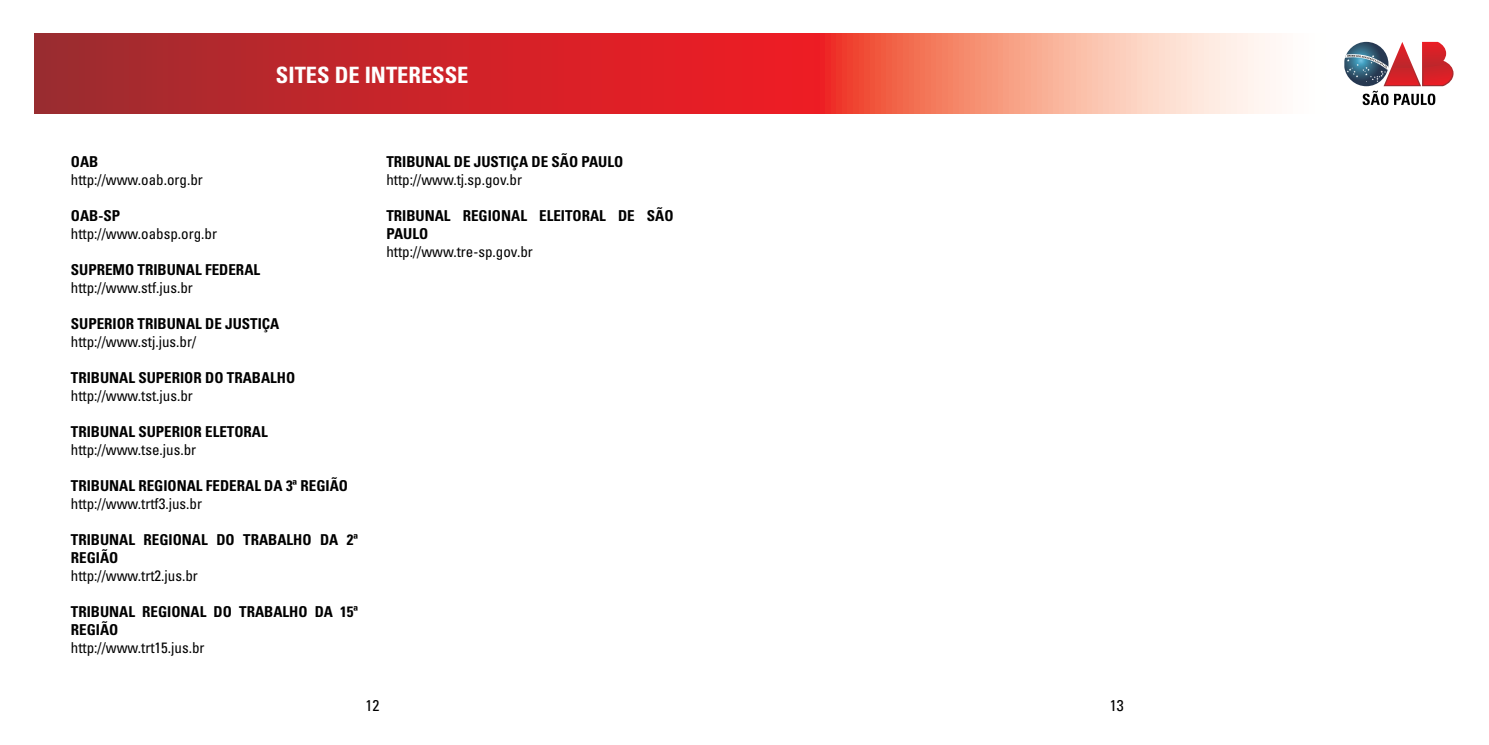
<style>
.page{position:relative;width:1489px;height:745px;background:#fff}
.page>*{position:absolute;margin:0;border:0;box-sizing:border-box;transform-origin:0 0}
.t1{font:700 condensed 22.5px "Univers LT Std";color:#fff}
.t2{font:condensed 15.62px "Univers LT Std";color:#000}
.t3{font:700 condensed 15px "Univers LT Std";color:#000}
.t4{font:condensed 15px "Univers LT Std";color:#000}
</style>
<div class="page">
<svg style="left:34px;top:34px;width:1404px;height:79px;background:#dc5f5b"></svg>
<svg style="left:1344px;top:42px;width:109px;height:63px"></svg>
<h1 class="t1" style="left:276px;top:61px;width:12px">SITES</h1>
<h1 class="t1" style="left:335px;top:61px;width:43px">DE INTERESSE</h1>
<p class="t3" style="left:71px;top:152px;width:10px">OAB</p>
<p class="t4" style="left:71px;top:170px;width:133px">http://www.oab.org.br</p>
<p class="t3" style="left:71px;top:206px;width:10px">OAB</p>
<p class="t3" style="left:98px;top:206px;width:23px">-SP</p>
<p class="t4" style="left:71px;top:224px;width:148px">http://www.oabsp.org.br</p>
<p class="t3" style="left:71px;top:260px;width:76px">SUPREMOTRIBUNAL</p>
<p class="t3" style="left:205px;top:260px;width:16px">FEDERAL</p>
<p class="t4" style="left:71px;top:278px;width:123px">http://www.stf.jus.br</p>
<p class="t3" style="left:71px;top:314px;width:35px">SUPERIOR</p>
<p class="t3" style="left:138px;top:314px;width:10px">TRIBUNAL</p>
<p class="t3" style="left:205px;top:314px;width:37px">DE JUSTIÇA</p>
<p class="t4" style="left:71px;top:332px;width:127px">http://www.stj.jus.br/</p>
<p class="t3" style="left:71px;top:368px;width:10px">TRIBUNAL</p>
<p class="t3" style="left:138px;top:368px;width:35px">SUPERIOR</p>
<p class="t3" style="left:205px;top:368px;width:31px">DO TRABAL</p>
<p class="t3" style="left:277px;top:368px;width:18px">HO</p>
<p class="t4" style="left:71px;top:386px;width:123px">http://www.tst.jus.br</p>
<p class="t3" style="left:71px;top:422px;width:10px">TRIBUNAL</p>
<p class="t3" style="left:138px;top:422px;width:35px">SUPERIOR</p>
<p class="t3" style="left:205px;top:422px;width:9px">ELETORAL</p>
<p class="t4" style="left:71px;top:440px;width:127px">http://www.tse.jus.br</p>
<p class="t3" style="left:71px;top:476px;width:10px">TRIBUNAL</p>
<p class="t3" style="left:138px;top:476px;width:34px">REGIONAL</p>
<p class="t3" style="left:206px;top:476px;width:16px">FEDERAL</p>
<p class="t3" style="left:264px;top:476px;width:70px">DA 3ª REGIÃO</p>
<p class="t4" style="left:71px;top:494px;width:133px">http://www.trtf3.jus.br</p>
<p class="t3" style="left:71px;top:530px;width:10px">TRIBUNAL</p>
<p class="t3" style="left:144px;top:530px;width:34px">REGIONAL</p>
<p class="t3" style="left:216px;top:530px;width:37px">DO TRABAL</p>
<p class="t3" style="left:293px;top:530px;width:66px">HO DA 2ª</p>
<p class="t3" style="left:71px;top:548px;width:33px">REGIÃO</p>
<p class="t4" style="left:71px;top:566px;width:128px">http://www.trt2.jus.br</p>
<p class="t3" style="left:71px;top:602px;width:10px">TRIBUNAL</p>
<p class="t3" style="left:142px;top:602px;width:34px">REGIONAL</p>
<p class="t3" style="left:214px;top:602px;width:35px">DO TRABAL</p>
<p class="t3" style="left:289px;top:602px;width:70px">HO DA 15ª</p>
<p class="t3" style="left:71px;top:620px;width:33px">REGIÃO</p>
<p class="t4" style="left:71px;top:638px;width:135px">http://www.trt15.jus.br</p>
<p class="t3" style="left:386px;top:152px;width:10px">TRIBUNAL</p>
<p class="t3" style="left:454px;top:152px;width:37px">DE JUSTIÇA</p>
<p class="t3" style="left:531px;top:152px;width:30px">DE SÃO</p>
<p class="t3" style="left:581px;top:152px;width:17px">PAULO</p>
<p class="t4" style="left:386px;top:170px;width:137px">http://www.tj.sp.gov.br</p>
<p class="t3" style="left:386px;top:206px;width:10px">TRIBUNAL</p>
<p class="t3" style="left:463px;top:206px;width:34px">REGIONAL</p>
<p class="t3" style="left:539px;top:206px;width:9px">ELEITORAL</p>
<p class="t3" style="left:618px;top:206px;width:9px">DE</p>
<p class="t3" style="left:647px;top:206px;width:10px">SÃO</p>
<p class="t3" style="left:386px;top:224px;width:17px">PAULO</p>
<p class="t4" style="left:386px;top:242px;width:148px">http://www.tre-sp.gov.br</p>
<p class="t2" style="left:365px;top:695px;width:15px">12</p>
<p class="t2" style="left:1109px;top:695px;width:15px">13</p>
</div>
